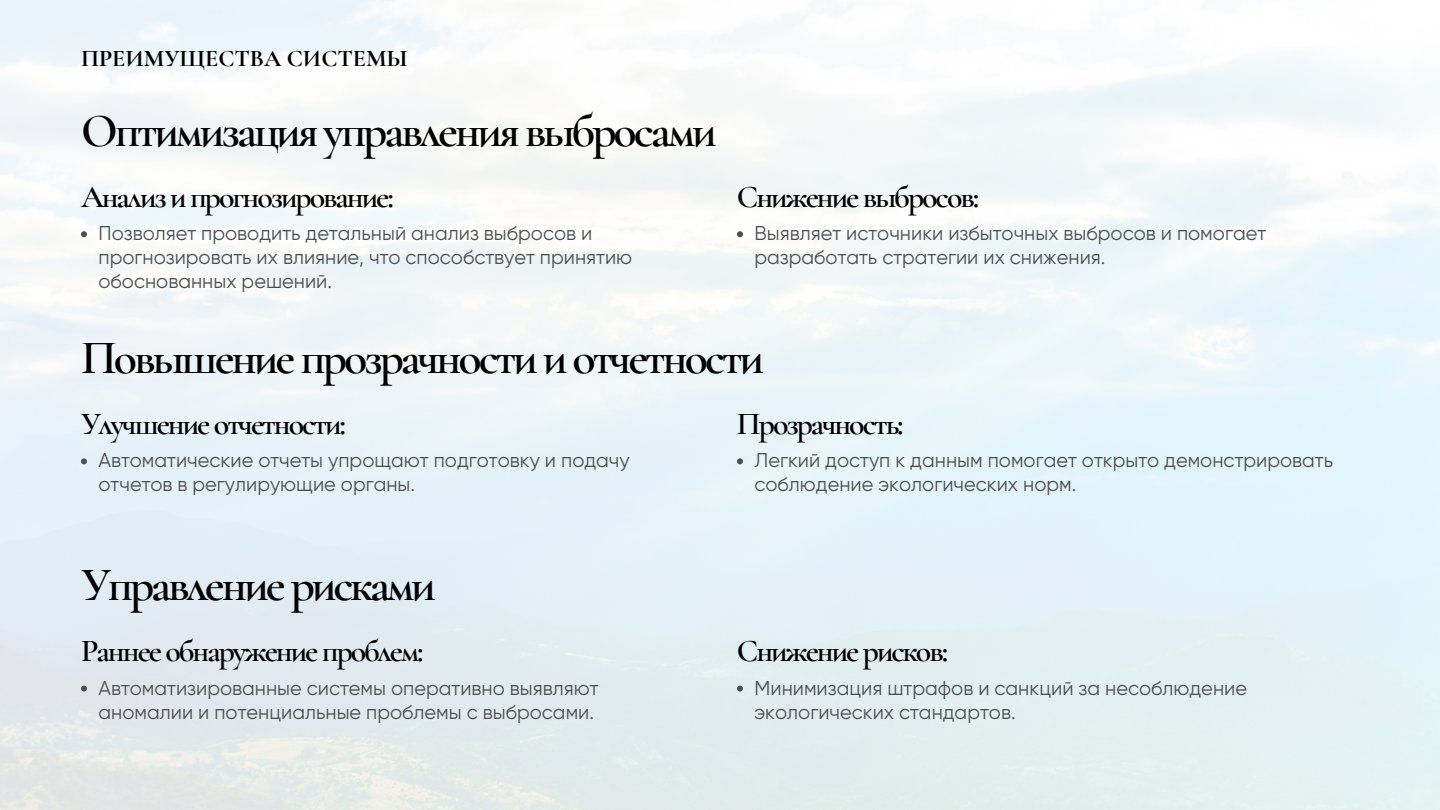
<style>
.page{position:relative;width:1440px;height:810px;background:#fff}
.page>*{position:absolute;margin:0;border:0;box-sizing:border-box;transform-origin:0 0}
.t1{font:600 48px "Cormorant Garamond";letter-spacing:-.065em;color:#000}
.t2{font:600 32px "Cormorant Garamond";letter-spacing:-.065em;color:#000}
.t3{font:700 24px "Cormorant Garamond";color:#000}
.t4{font:20px/24px "Anonymous";color:#4d4f51}
</style>
<div class="page">
<svg style="left:81px;top:231px;width:6px;height:6px"></svg>
<svg style="left:81px;top:458px;width:6px;height:6px"></svg>
<svg style="left:737px;top:231px;width:6px;height:6px"></svg>
<svg style="left:737px;top:458px;width:6px;height:6px"></svg>
<svg style="left:81px;top:686px;width:6px;height:6px"></svg>
<svg style="left:737px;top:686px;width:6px;height:6px"></svg>
<p class="t3" style="left:81px;top:43px;width:328px">ПРЕИМУЩЕСТВА СИСТЕМЫ</p>
<h1 class="t1" style="left:81px;top:101px;width:637px">Оптимизация управления выбросами</h1>
<h2 class="t2" style="left:81px;top:177px;width:314px">Анализ и прогнозирование:</h2>
<p class="t4" style="left:98px;top:222px;width:535px">Позволяет проводить детальный анализ выбросов и прогнозировать их влияние, что способствует принятию обоснованных решений.</p>
<h2 class="t2" style="left:737px;top:177px;width:244px">Снижение выбросов:</h2>
<p class="t4" style="left:754px;top:222px;width:513px">Выявляет источники избыточных выбросов и помогает разработать стратегии их снижения.</p>
<h1 class="t1" style="left:81px;top:328px;width:685px">Повышение прозрачности и отчетности</h1>
<h2 class="t2" style="left:81px;top:404px;width:267px">Улучшение отчетности:</h2>
<p class="t4" style="left:98px;top:449px;width:533px">Автоматические отчеты упрощают подготовку и подачу отчетов в регулирующие органы.</p>
<h2 class="t2" style="left:737px;top:404px;width:168px">Прозрачность:</h2>
<p class="t4" style="left:754px;top:449px;width:580px">Легкий доступ к данным помогает открыто демонстрировать соблюдение экологических норм.</p>
<h1 class="t1" style="left:81px;top:556px;width:357px">Управление рисками</h1>
<h2 class="t2" style="left:81px;top:631px;width:344px">Раннее обнаружение проблем:</h2>
<h2 class="t2" style="left:737px;top:631px;width:213px">Снижение рисков:</h2>
<p class="t4" style="left:98px;top:677px;width:502px">Автоматизированные системы оперативно выявляют аномалии и потенциальные проблемы с выбросами.</p>
<p class="t4" style="left:754px;top:677px;width:494px">Минимизация штрафов и санкций за несоблюдение экологических стандартов.</p>
</div>
